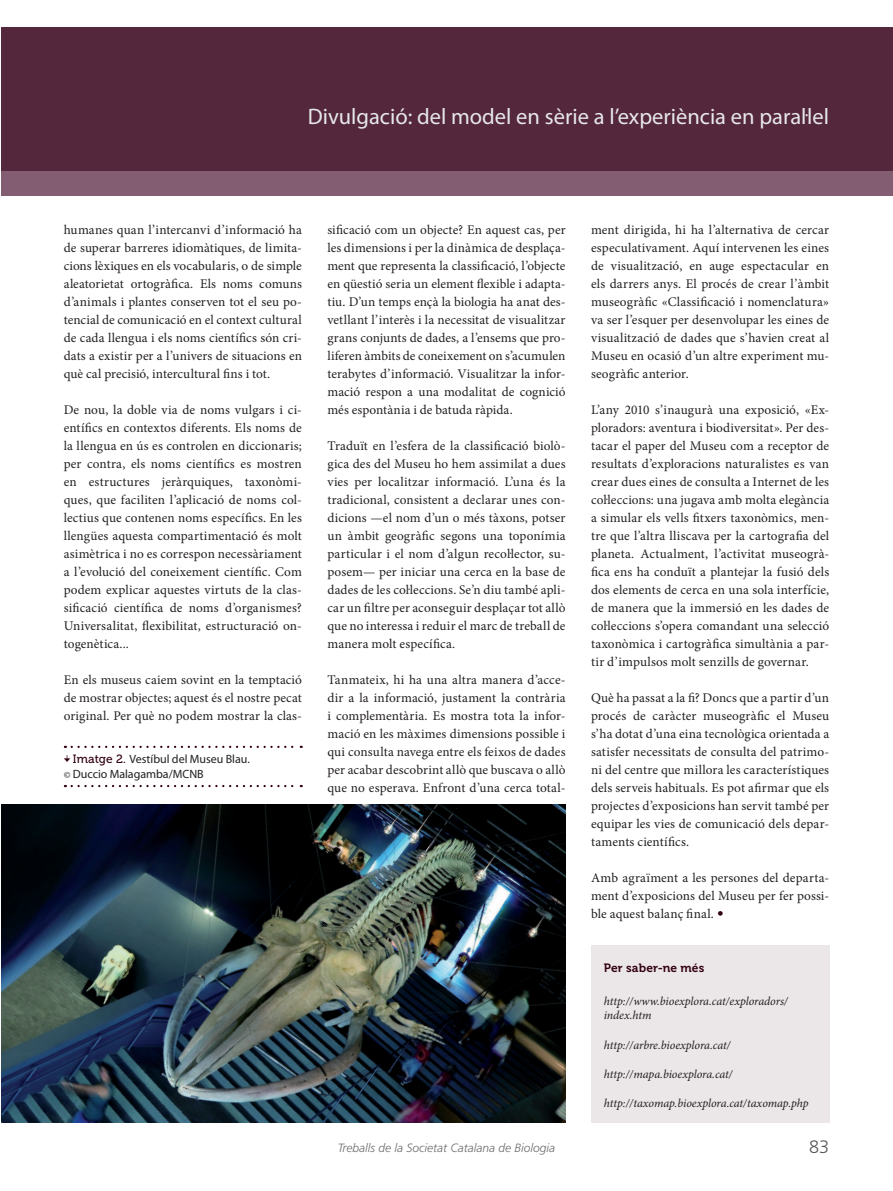
<style>
.page{position:relative;width:893px;height:1191px;background:#fff}
.page>*{position:absolute;margin:0;border:0;box-sizing:border-box;transform-origin:0 0}
.t1{font:22.5px "Myriad Pro";color:#e6e7e9}
.t2{font:18px "Myriad Pro";color:#e6e7e9}
.t3{font:300 18px "Frutiger LT Std";color:#57585a}
.Text_tirat{font:13.35px/18px "Minion Pro";letter-spacing:.005em;color:#231f20;text-align:justify}
.t4{font:italic 12px/14.4px "Minion Pro";letter-spacing:-.005em;color:#231f20}
.t5{font:12px "Myriad Pro";color:#231f20}
.t6{font:italic 300 12px "Frutiger LT Std";color:#6c6d70}
.t7{font:12px "Museo 700";letter-spacing:.01em;color:#301}
.s1{font-family:"Museo 500";color:#301}
.s2{font-family:"Minion Pro";font-size:9.75px}
.s3{font-family:"Frutiger LT Std";font-weight:700;color:#301}
</style>
<div class="page">
<svg style="left:72px;top:745px;width:230px;height:3px"></svg>
<svg style="left:64px;top:755px;width:6px;height:7px"></svg>
<svg style="left:72px;top:785px;width:230px;height:2px"></svg>
<div style="left:591px;top:945px;width:238px;height:178px;background:#ebe6e7"></div>
<img style="left:1px;top:805px;width:565px;height:318px">
<div style="left:1px;top:170px;width:892px;height:25px;background:#835d71"></div>
<div style="left:1px;top:27px;width:892px;height:143px;background:#54273c"></div>
<p class="t1" style="left:308px;top:102px;width:523px">Divulgació: del model en sèrie a l’experiència en paraŀlel</p>
<h2 class="t2" style="left:697px;top:112px;width:135px">xxxxxxxxxxxxxxxx</h2>
<p class="Text_tirat" style="left:64px;top:221px;width:240px">humanes quan l’intercanvi d’informació ha de superar barreres idiomàtiques, de limita&shy;cions lèxiques en els vocabularis, o de simple aleatorietat ortogràfica. Els noms comuns d’animals i plantes conserven tot el seu po&shy;tencial de comunicació en el context cultural de cada llengua i els noms científics són cri&shy;dats a existir per a l’univers de situacions en què cal precisió, intercultural fins i tot.</p>
<p class="Text_tirat" style="left:64px;top:401px;width:240px">De nou, la doble via de noms vulgars i ci&shy;entífics en contextos diferents. Els noms de la llengua en ús es controlen en diccionaris; per contra, els noms científics es mostren en estructures jeràrquiques, taxonòmi&shy;ques, que faciliten l’aplicació de noms coŀ&shy;lectius que contenen noms específics. En les llengües aquesta compartimentació és molt asimètrica i no es correspon necessàriament a l’evolució del coneixement científic. Com podem explicar aquestes virtuts de la clas&shy;sificació científica de noms d’organismes?<br>Universalitat, flexibilitat, estructuració on&shy;togenètica...</p>
<p class="Text_tirat" style="left:64px;top:671px;width:240px">En els museus caiem sovint en la temptació de mostrar objectes; aquest és el nostre pecat original. Per què no podem mostrar la clas-</p>
<p class="t5" style="left:73px;top:751px;width:178px"><span class="s1">Imatge 2.</span> Vestíbul del Museu Blau.</p>
<p class="t5" style="left:64px;top:766px;width:141px"><span class="s2">©</span> Duccio Malagamba/MCNB</p>
<p class="Text_tirat" style="left:327px;top:221px;width:240px">sificació com un objecte? En aquest cas, per les dimensions i per la dinàmica de desplaça&shy;ment que representa la classificació, l’objecte en qüestió seria un element flexible i adapta&shy;tiu. D’un temps ençà la biologia ha anat des&shy;vetllant l’interès i la necessitat de visualitzar grans conjunts de dades, a l’ensems que pro&shy;liferen àmbits de coneixement on s’acumulen terabytes d’informació. Visualitzar la infor&shy;mació respon a una modalitat de cognició més espontània i de batuda ràpida.</p>
<p class="Text_tirat" style="left:327px;top:437px;width:240px">Traduït en l’esfera de la classificació biolò&shy;gica des del Museu ho hem assimilat a dues vies per localitzar informació. L’una és la tradicional, consistent a declarar unes con&shy;dicions —el nom d’un o més tàxons, potser un àmbit geogràfic segons una toponímia particular i el nom d’algun recoŀlector, su&shy;posem— per iniciar una cerca en la base de dades de les coŀleccions. Se’n diu també apli&shy;car un filtre per aconseguir desplaçar tot allò que no interessa i reduir el marc de treball de manera molt específica.</p>
<p class="Text_tirat" style="left:327px;top:671px;width:240px">Tanmateix, hi ha una altra manera d’acce&shy;dir a la informació, justament la contrària i complementària. Es mostra tota la infor&shy;mació en les màximes dimensions possible i qui consulta navega entre els feixos de dades per acabar descobrint allò que buscava o allò que no esperava. Enfront d’una cerca total-</p>
<p class="Text_tirat" style="left:591px;top:221px;width:240px">ment dirigida, hi ha l’alternativa de cercar especulativament. Aquí intervenen les eines de visualització, en auge espectacular en els darrers anys. El procés de crear l’àmbit museogràfic «Classificació i nomenclatura» va ser l’esquer per desenvolupar les eines de visualització de dades que s’havien creat al Museu en ocasió d’un altre experiment mu&shy;seogràfic anterior.</p>
<p class="Text_tirat" style="left:591px;top:401px;width:240px">L’any 2010 s’inaugurà una exposició, «Ex&shy;ploradors: aventura i biodiversitat». Per des&shy;tacar el paper del Museu com a receptor de resultats d’exploracions naturalistes es van crear dues eines de consulta a Internet de les coŀleccions: una jugava amb molta elegància a simular els vells fitxers taxonòmics, men&shy;tre que l’altra lliscava per la cartografia del planeta. Actualment, l’activitat museogrà&shy;fica ens ha conduït a plantejar la fusió dels dos elements de cerca en una sola interfície, de manera que la immersió en les dades de coŀleccions s’opera comandant una selecció taxonòmica i cartogràfica simultània a par&shy;tir d’impulsos molt senzills de governar.</p>
<p class="Text_tirat" style="left:591px;top:689px;width:240px">Què ha passat a la fi? Doncs que a partir d’un procés de caràcter museogràfic el Museu s’ha dotat d’una eina tecnològica orientada a satisfer necessitats de consulta del patrimo&shy;ni del centre que millora les característiques dels serveis habituals. Es pot afirmar que els projectes d’exposicions han servit també per equipar les vies de comunicació dels depar&shy;taments científics.</p>
<p class="Text_tirat" style="left:591px;top:869px;width:240px">Amb agraïment a les persones del departa&shy;ment d’exposicions del Museu per fer possi&shy;ble aquest balanç final. <span class="s3">•</span></p>
<p class="t7" style="left:604px;top:961px;width:102px">Per saber-ne més</p>
<p class="t4" style="left:604px;top:993px;width:186px">http://www.bioexplora.cat/exploradors/ index.htm</p>
<p class="t4" style="left:604px;top:1037px;width:128px">http://arbre.bioexplora.cat/</p>
<p class="t4" style="left:604px;top:1067px;width:130px">http://mapa.bioexplora.cat/</p>
<p class="t4" style="left:604px;top:1096px;width:206px">http://taxomap.bioexplora.cat/taxomap.php</p>
<p class="t6" style="left:338px;top:1141px;width:219px">Treballs de la Societat Catalana de Biologia</p>
<h2 class="t3" style="left:809px;top:1137px;width:22px">83</h2>
</div>
